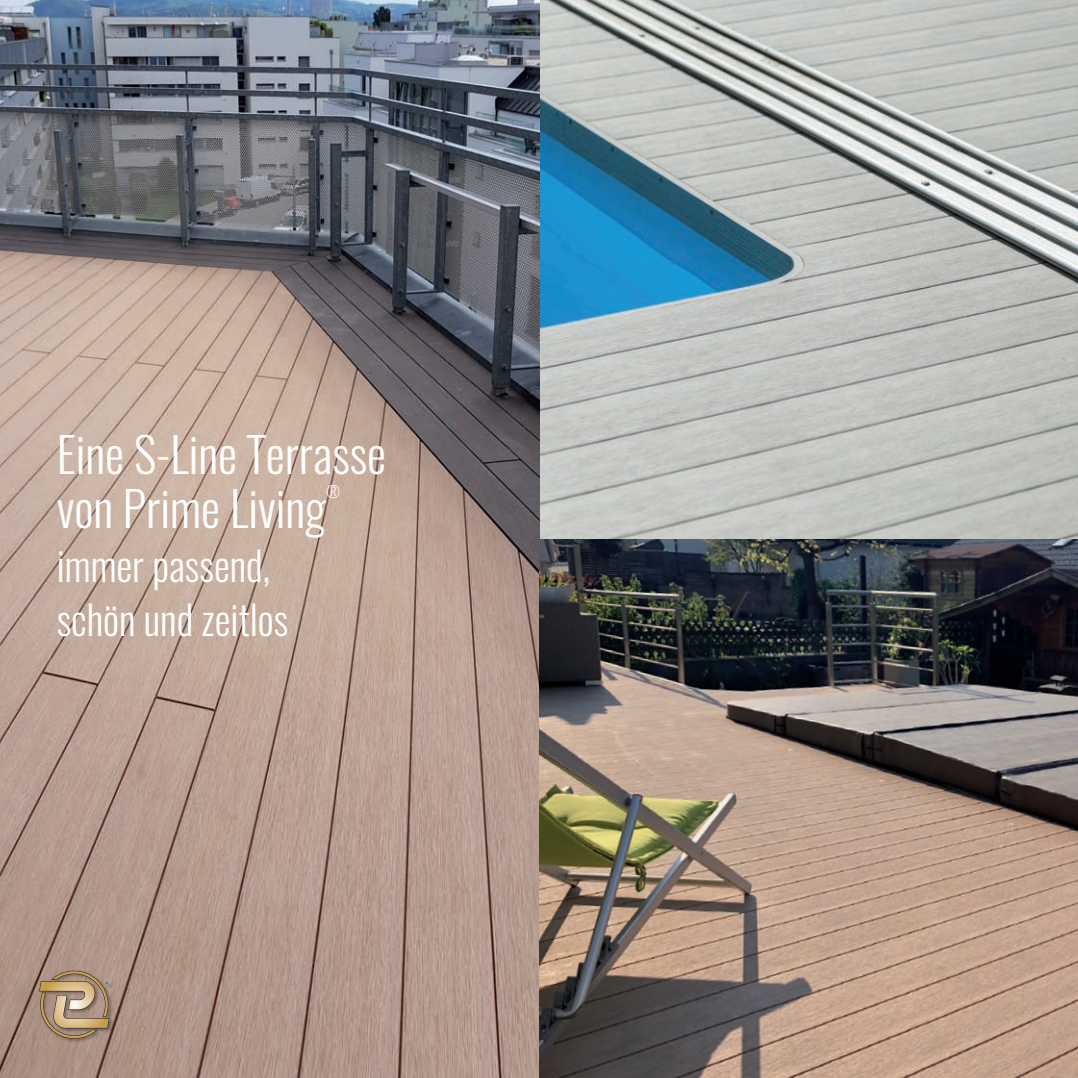
<style>
.page{position:relative;width:1078px;height:1078px;background:#fff}
.page>*{position:absolute;margin:0;border:0;box-sizing:border-box;transform-origin:0 0}
.t1{font:300 48px/54px "Oswald";color:#fff}
.t2{font:300 40px/54px "Oswald";color:#fff}
.t3{font:300 16px "Oswald";color:#fff}
.t4{font:500 9.2px "Avenir Next";color:#fff}
</style>
<div class="page">
<img style="left:0;top:0;width:1077px;height:1077px">
<img style="left:38px;top:969px;width:78px;height:75px">
<svg style="left:39px;top:970px;width:71px;height:68px;background:#ac9275"></svg>
<p class="t1" style="left:57px;top:428px;width:331px">Eine S-Line Terrasse von Prime Living</p>
<p class="t3" style="left:326px;top:481px;width:16px">®</p>
<p class="t2" style="left:57px;top:539px;width:233px">immer passend, schön und zeitlos</p>
<p class="t4" style="left:104px;top:976px;width:7px">®</p>
</div>
